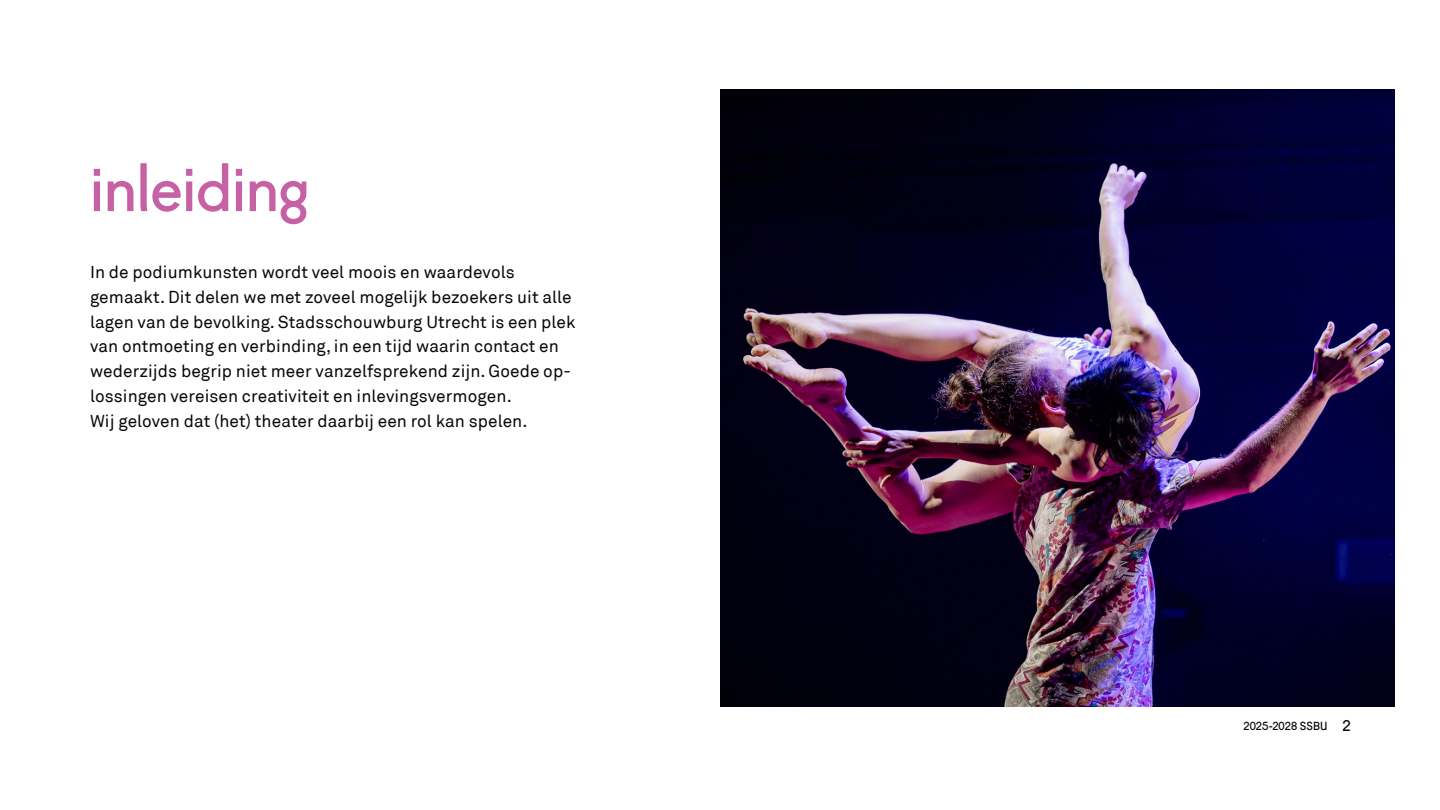
<style>
.page{position:relative;width:1440px;height:810px;background:#fff}
.page>*{position:absolute;margin:0;border:0;box-sizing:border-box;transform-origin:0 0}
.t1{font:63px "Fugue";color:#c661a5}
.t2{font:17.25px/24.8px "Akkurat";letter-spacing:.005em;color:#08080d}
.t3{font:11.25px "Fugue";color:#08080d}
.s1{font-size:15px}
</style>
<div class="page">
<img style="left:720px;top:90px;width:675px;height:616px">
<h1 class="t1" style="left:90px;top:139px;width:221px">inleiding</h1>
<p class="t2" style="left:90px;top:260px;width:487px">In de podiumkunsten wordt veel moois en waardevols gemaakt. Dit delen we met zoveel mogelijk bezoekers uit alle lagen van de bevolking. Stadsschouwburg Utrecht is een plek van ontmoeting en verbinding, in een tijd waarin contact en wederzijds begrip niet meer vanzelfsprekend zijn. Goede op&shy;lossingen vereisen creativiteit en inlevingsvermogen.<br>Wij geloven dat (het) theater daarbij een rol kan spelen.</p>
<p class="t3" style="left:1244px;top:717px;width:109px">2025-2028 SSBU <span class="s1">2</span></p>
</div>
